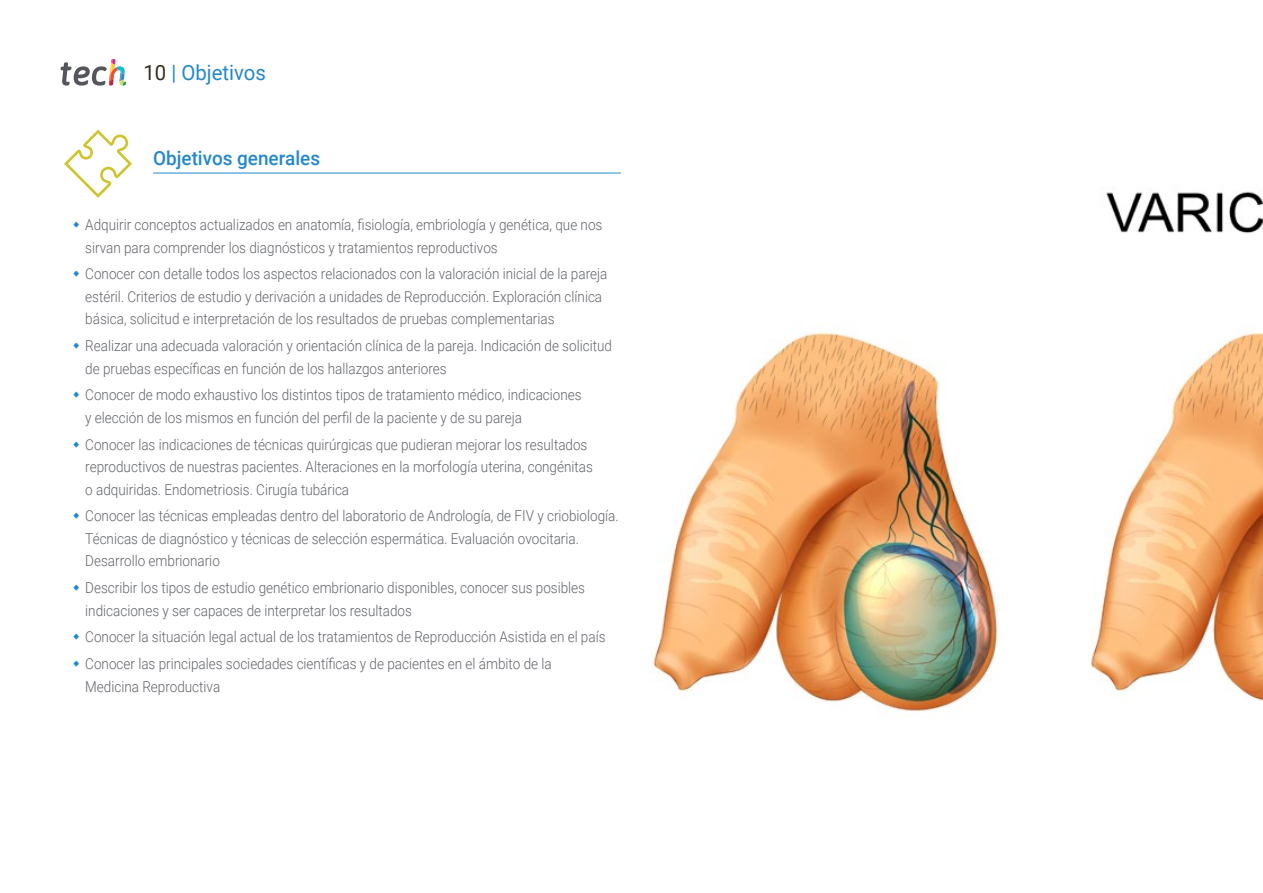
<style>
.page{position:relative;width:1263px;height:893px;background:#fff}
.page>*{position:absolute;margin:0;border:0;box-sizing:border-box;transform-origin:0 0}
.t1{font:21px "Roboto";color:#2488c9}
.t2{font:500 19.5px "Roboto";color:#2488c9}
.t3{font:300 15px/22.5px "Roboto";color:#61646a;scale:.9 1}
.s1{color:#312e20}
</style>
<div class="page">
<hr style="left:153px;top:173px;width:468px;height:1px;background:#2488c9">
<svg style="left:64px;top:130px;width:68px;height:68px"></svg>
<img style="left:653px;top:191px;width:610px;height:525px">
<svg style="left:61px;top:59px;width:65px;height:27px"></svg>
<h1 class="t1" style="left:144px;top:57px;width:124px"><span class="s1">10</span> | Objetivos</h1>
<h2 class="t2" style="left:153px;top:144px;width:169px">Objetivos generales</h2>
<p class="t3" style="left:85px;top:213px;width:576px">Adquirir conceptos actualizados en anatomía, fisiología, embriología y genética, que nos sirvan para comprender los diagnósticos y tratamientos reproductivos</p>
<p class="t3" style="left:85px;top:262px;width:582px">Conocer con detalle todos los aspectos relacionados con la valoración inicial de la pareja estéril. Criterios de estudio y derivación a unidades de Reproducción. Exploración clínica básica, solicitud e interpretación de los resultados de pruebas complementarias</p>
<p class="t3" style="left:85px;top:334px;width:587px">Realizar una adecuada valoración y orientación clínica de la pareja. Indicación de solicitud de pruebas específicas en función de los hallazgos anteriores</p>
<p class="t3" style="left:85px;top:383px;width:553px">Conocer de modo exhaustivo los distintos tipos de tratamiento médico, indicaciones y elección de los mismos en función del perfil de la paciente y de su pareja</p>
<p class="t3" style="left:85px;top:432px;width:566px">Conocer las indicaciones de técnicas quirúrgicas que pudieran mejorar los resultados reproductivos de nuestras pacientes. Alteraciones en la morfología uterina, congénitas o adquiridas. Endometriosis. Cirugía tubárica</p>
<p class="t3" style="left:85px;top:504px;width:594px">Conocer las técnicas empleadas dentro del laboratorio de Andrología, de FIV y criobiología.<br>Técnicas de diagnóstico y técnicas de selección espermática. Evaluación ovocitaria.<br>Desarrollo embrionario</p>
<p class="t3" style="left:85px;top:576px;width:557px">Describir los tipos de estudio genético embrionario disponibles, conocer sus posibles indicaciones y ser capaces de interpretar los resultados</p>
<p class="t3" style="left:85px;top:623px;width:579px;line-height:26.7px">Conocer la situación legal actual de los tratamientos de Reproducción Asistida en el país<br>Conocer las principales sociedades científicas y de pacientes en el ámbito de la</p>
<p class="t3" style="left:85px;top:674px;width:151px">Medicina Reproductiva</p>
</div>
